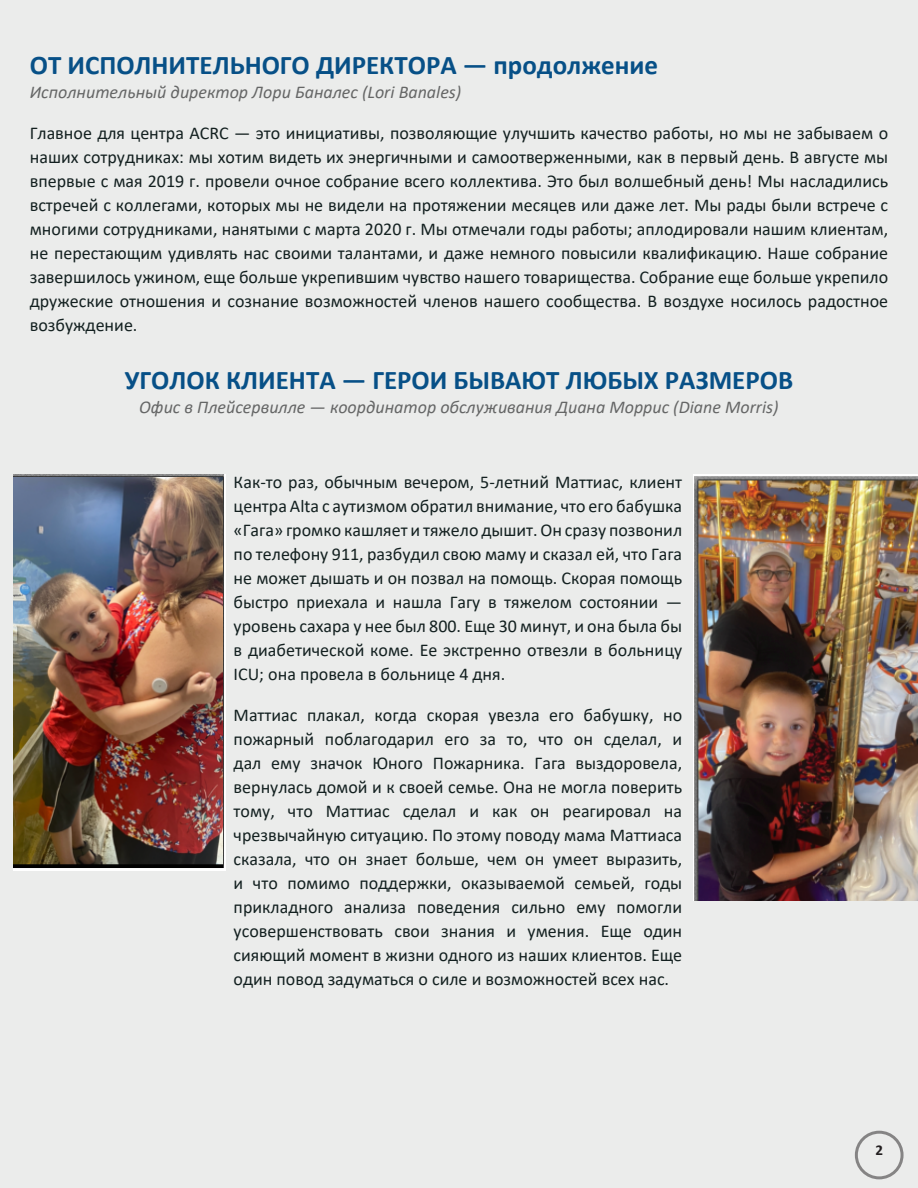
<style>
.page{position:relative;width:918px;height:1188px;background:#ebeceb}
.page>*{position:absolute;margin:0;border:0;box-sizing:border-box;transform-origin:0 0}
.t1{font:700 27px "Calibri";color:#075087}
.t2{font:18px/24px "Calibri";color:#132020;text-align:justify}
.t3{font:italic 18px "Calibri";color:#656666}
.t4{font:700 15px "Calibri";color:#231f20}
</style>
<div class="page">
<div style="left:855px;top:1131px;width:49px;height:48px;border:3px solid #201d1e;border-radius:50%"></div>
<img style="left:14px;top:475px;width:211px;height:396px">
<img style="left:693px;top:475px;width:225px;height:426px">
<p class="t1" style="left:30px;top:46px;width:630px">ОТ ИСПОЛНИТЕЛЬНОГО ДИРЕКТОРА — продолжение</p>
<p class="t3" style="left:30px;top:79px;width:433px">Исполнительный директор Лори Баналес (Lori Banales)</p>
<p class="t2" style="left:30px;top:120px;width:860px">Главное для центра ACRC — это инициативы, позволяющие улучшить качество работы, но мы не забываем о наших сотрудниках: мы хотим видеть их энергичными и самоотверженными, как в первый день. В августе мы впервые с мая 2019 г. провели очное собрание всего коллектива. Это был волшебный день! Мы насладились встречей с коллегами, которых мы не видели на протяжении месяцев или даже лет. Мы рады были встрече с многими сотрудниками, нанятыми с марта 2020 г. Мы отмечали годы работы; аплодировали нашим клиентам, не перестающим удивлять нас своими талантами, и даже немного повысили квалификацию. Наше собрание завершилось ужином, еще больше укрепившим чувство нашего товарищества. Собрание еще больше укрепило дружеские отношения и сознание возможностей членов нашего сообщества. В воздухе носилось радостное возбуждение.</p>
<p class="t1" style="left:125px;top:361px;width:670px">УГОЛОК КЛИЕНТА — ГЕРОИ БЫВАЮТ ЛЮБЫХ РАЗМЕРОВ</p>
<p class="t3" style="left:139px;top:394px;width:641px">Офис в Плейсервилле — координатор обслуживания Диана Моррис (Diane Morris)</p>
<p class="t2" style="left:234px;top:470px;width:450px">Как-то раз, обычным вечером, 5-летний Маттиас, клиент центра Alta с аутизмом обратил внимание, что его бабушка «Гага» громко кашляет и тяжело дышит. Он сразу позвонил по телефону 911, разбудил свою маму и сказал ей, что Гага не может дышать и он позвал на помощь. Скорая помощь быстро приехала и нашла Гагу в тяжелом состоянии — уровень сахара у нее был 800. Еще 30 минут, и она была бы в диабетической коме. Ее экстренно отвезли в больницу ICU; она провела в больнице 4 дня.</p>
<p class="t2" style="left:234px;top:703px;width:450px">Маттиас плакал, когда скорая увезла его бабушку, но пожарный поблагодарил его за то, что он сделал, и дал ему значок Юного Пожарника. Гага выздоровела, вернулась домой и к своей семье. Она не могла поверить тому, что Маттиас сделал и как он реагировал на чрезвычайную ситуацию. По этому поводу мама Маттиаса сказала, что он знает больше, чем он умеет выразить, и что помимо поддержки, оказываемой семьей, годы прикладного анализа поведения сильно ему помогли усовершенствовать свои знания и умения. Еще один сияющий момент в жизни одного из наших клиентов. Еще один повод задуматься о силе и возможностей всех нас.</p>
<p class="t4" style="left:875px;top:1140px;width:9px">2</p>
</div>
